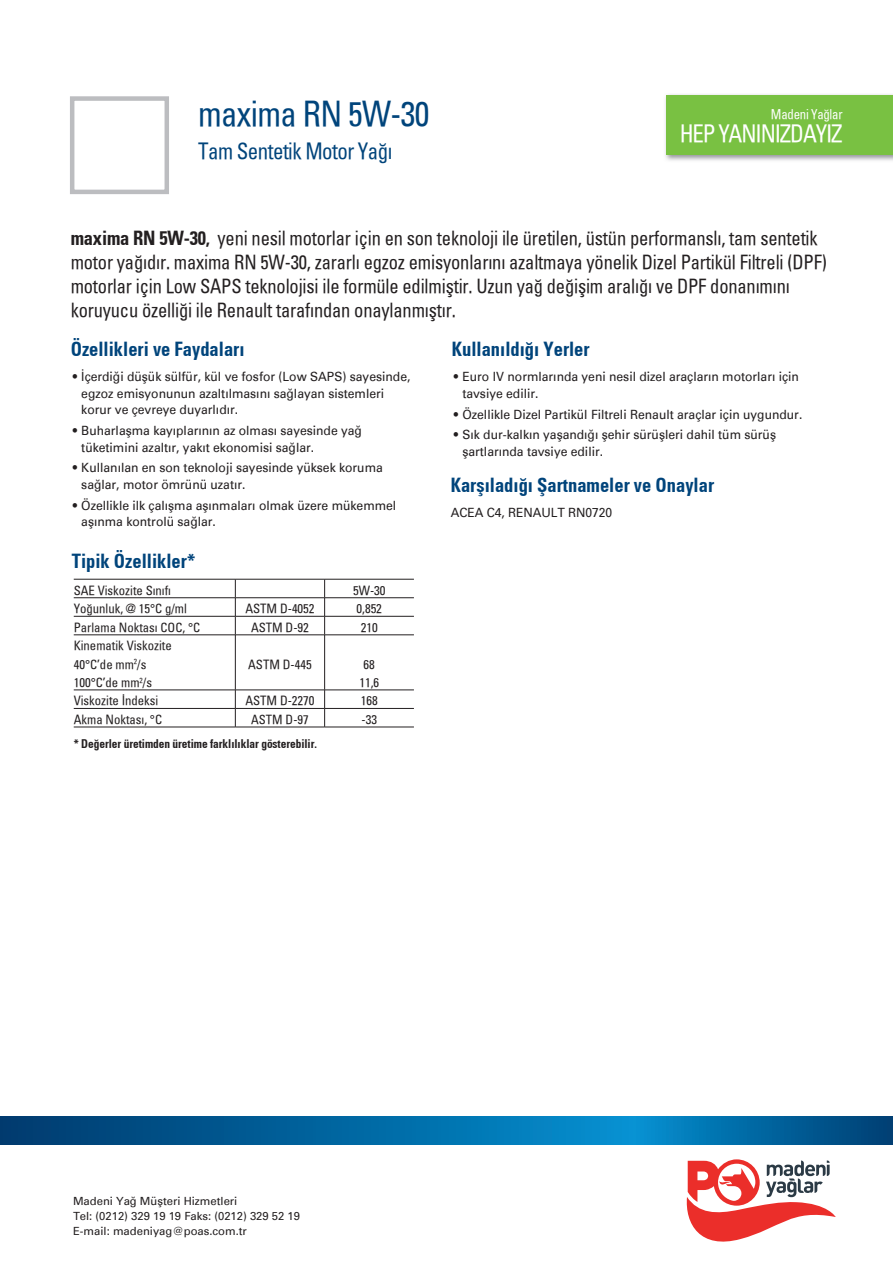
<style>
.page{position:relative;width:893px;height:1263px;background:#fff}
.page>*{position:absolute;margin:0;border:0;box-sizing:border-box;transform-origin:0 0}
.t1{font:34.5px "Univers Condensed";letter-spacing:-.02em;color:#00447b;scale:.95 1}
.t2{font:24px "Univers Condensed";letter-spacing:-.05em;color:#fff;scale:.95 1}
.t3{font:22.5px "Univers Condensed";letter-spacing:-.025em;color:#00447b;scale:.93 1}
.t4{font:19.5px/24px "Univers Condensed";letter-spacing:-.01em;color:#231f20;scale:.95 1}
.t5{font:700 condensed 19.5px "Univers";color:#00447b;scale:.95 1}
.t6{font:13.5px "Univers Condensed";letter-spacing:-.02em;color:#fff;scale:.95 1}
.t7{font:12.75px/16.5px "Univers";color:#231f20;scale:.95 1}
.t8{font:12.75px/18.3px "Univers Condensed";color:#231f20}
.t9{font:12.6px "Univers Condensed";color:#231f20}
.t10{font:700 condensed 12px "Univers";letter-spacing:-.005em;color:#231f20;scale:.95 1}
.t11{font:11.25px/15px "Univers";color:#231f20}
.s1{font-family:"Univers";font-weight:700;font-stretch:condensed}
</style>
<div class="page">
<div style="left:70px;top:96px;width:99px;height:98px;border:4px solid #bcbdc0"></div>
<svg style="left:0;top:1116px;width:893px;height:29px;background:#01649e"></svg>
<img style="left:665px;top:94px;width:228px;height:67px">
<div style="left:666px;top:96px;width:227px;height:59px;background:#79c142"></div>
<svg style="left:686px;top:1159px;width:150px;height:83px"></svg>
<hr style="left:74px;top:579px;width:161px;height:1px;background:#231f20">
<hr style="left:235px;top:579px;width:90px;height:1px;background:#231f20">
<hr style="left:325px;top:579px;width:89px;height:1px;background:#231f20">
<hr style="left:74px;top:597px;width:161px;height:1px;background:#231f20">
<hr style="left:235px;top:597px;width:90px;height:1px;background:#231f20">
<hr style="left:325px;top:597px;width:89px;height:1px;background:#231f20">
<hr style="left:74px;top:616px;width:161px;height:1px;background:#231f20">
<hr style="left:235px;top:616px;width:90px;height:1px;background:#231f20">
<svg style="left:235px;top:579px;width:1px;height:55px"></svg>
<hr style="left:325px;top:616px;width:89px;height:1px;background:#231f20">
<svg style="left:324px;top:579px;width:1px;height:55px"></svg>
<hr style="left:74px;top:634px;width:161px;height:1px;background:#231f20">
<hr style="left:235px;top:634px;width:90px;height:1px;background:#231f20">
<hr style="left:235px;top:635px;width:1px;height:55px;background:#231f20">
<hr style="left:325px;top:634px;width:89px;height:1px;background:#231f20">
<hr style="left:324px;top:635px;width:1px;height:55px;background:#231f20">
<hr style="left:74px;top:690px;width:161px;height:1px;background:#231f20">
<hr style="left:235px;top:690px;width:90px;height:1px;background:#231f20">
<hr style="left:325px;top:690px;width:89px;height:1px;background:#231f20">
<hr style="left:74px;top:708px;width:161px;height:1px;background:#231f20">
<hr style="left:235px;top:708px;width:90px;height:1px;background:#231f20">
<svg style="left:235px;top:690px;width:1px;height:37px"></svg>
<hr style="left:325px;top:708px;width:89px;height:1px;background:#231f20">
<svg style="left:324px;top:690px;width:1px;height:37px"></svg>
<hr style="left:74px;top:727px;width:161px;height:1px;background:#231f20">
<hr style="left:235px;top:727px;width:90px;height:1px;background:#231f20">
<hr style="left:325px;top:727px;width:89px;height:1px;background:#231f20">
<h1 class="t1" style="left:198px;top:92px;width:245px">maxima RN 5W-30</h1>
<h3 class="t3" style="left:198px;top:136px;width:210px">Tam Sentetik Motor Yağı</h3>
<p class="t6" style="left:771px;top:105px;width:77px">Madeni Yağlar</p>
<h2 class="t2" style="left:680px;top:118px;width:173px">HEP YANINIZDAYIZ</h2>
<p class="t4" style="left:71px;top:225px;width:797px"><span class="s1">maxima RN 5W-30,</span> yeni nesil motorlar için en son teknoloji ile üretilen, üstün performanslı, tam sentetik motor yağıdır. maxima RN 5W-30, zararlı egzoz emisyonlarını azaltmaya yönelik Dizel Partikül Filtreli (DPF) motorlar için Low SAPS teknolojisi ile formüle edilmiştir. Uzun yağ değişim aralığı ve DPF donanımını koruyucu özelliği ile Renault tarafından onaylanmıştır.</p>
<h3 class="t5" style="left:71px;top:338px;width:185px">Özellikleri ve Faydaları</h3>
<p class="t7" style="left:81px;top:369px;width:348px;text-indent:-9px">• İçerdiği düşük sülfür, kül ve fosfor (Low SAPS) sayesinde, egzoz emisyonunun azaltılmasını sağlayan sistemleri korur ve çevreye duyarlıdır.</p>
<p class="t7" style="left:81px;top:423px;width:297px;text-indent:-9px">• Buharlaşma kayıplarının az olması sayesinde yağ tüketimini azaltır, yakıt ekonomisi sağlar.</p>
<p class="t7" style="left:81px;top:460px;width:319px;text-indent:-9px">• Kullanılan en son teknoloji sayesinde yüksek koruma sağlar, motor ömrünü uzatır.</p>
<p class="t7" style="left:81px;top:497px;width:333px;text-indent:-9px">• Özellikle ilk çalışma aşınmaları olmak üzere mükemmel aşınma kontrolü sağlar.</p>
<h3 class="t5" style="left:452px;top:338px;width:147px">Kullanıldığı Yerler</h3>
<p class="t7" style="left:462px;top:369px;width:356px;text-indent:-9px">• Euro IV normlarında yeni nesil dizel araçların motorları için tavsiye edilir.</p>
<p class="t7" style="left:454px;top:406px;width:368px">• Özellikle Dizel Partikül Filtreli Renault araçlar için uygundur.</p>
<p class="t7" style="left:462px;top:427px;width:332px;text-indent:-9px">• Sık dur-kalkın yaşandığı şehir sürüşleri dahil tüm sürüş şartlarında tavsiye edilir.</p>
<h3 class="t5" style="left:451px;top:473px;width:279px">Karşıladığı Şartnameler ve Onaylar</h3>
<p class="t7" style="left:451px;top:505px;width:172px">ACEA C4, RENAULT RN0720</p>
<h3 class="t5" style="left:72px;top:549px;width:132px">Tipik Özellikler*</h3>
<p class="t8" style="left:74px;top:581px;width:99px">SAE Viskozite Sınıfı</p>
<p class="t8" style="left:353px;top:581px;width:34px">5W-30</p>
<p class="t8" style="left:74px;top:599px;width:115px">Yoğunluk, @ 15°C g/ml</p>
<p class="t8" style="left:245px;top:599px;width:71px">ASTM D-4052</p>
<p class="t8" style="left:357px;top:599px;width:27px">0,852</p>
<p class="t8" style="left:74px;top:618px;width:128px">Parlama Noktası COC, °C</p>
<p class="t8" style="left:251px;top:618px;width:59px">ASTM D-92</p>
<p class="t8" style="left:361px;top:618px;width:18px">210</p>
<p class="t8" style="left:74px;top:636px;width:100px">Kinematik Viskozite<br>40°C’de mm<sup>2</sup>/s<br>100°C’de mm<sup>2</sup>/s</p>
<p class="t8" style="left:248px;top:655px;width:65px">ASTM D-445</p>
<p class="t8" style="left:359px;top:655px;width:21px;text-align:center">68<br>11,6</p>
<p class="t8" style="left:74px;top:691px;width:86px">Viskozite İndeksi</p>
<p class="t8" style="left:245px;top:691px;width:71px">ASTM D-2270</p>
<p class="t8" style="left:361px;top:691px;width:18px">168</p>
<p class="t8" style="left:74px;top:710px;width:90px">Akma Noktası, °C</p>
<p class="t9" style="left:251px;top:711px;width:59px">ASTM D-97</p>
<p class="t9" style="left:362px;top:711px;width:17px">-33</p>
<p class="t10" style="left:74px;top:736px;width:258px">* Değerler üretimden üretime farklılıklar gösterebilir.</p>
<p class="t11" style="left:73px;top:1194px;width:229px">Madeni Yağ Müşteri Hizmetleri<br>Tel: (0212) 329 19 19 Faks: (0212) 329 52 19<br>E-mail: madeniyag@poas.com.tr</p>
</div>
